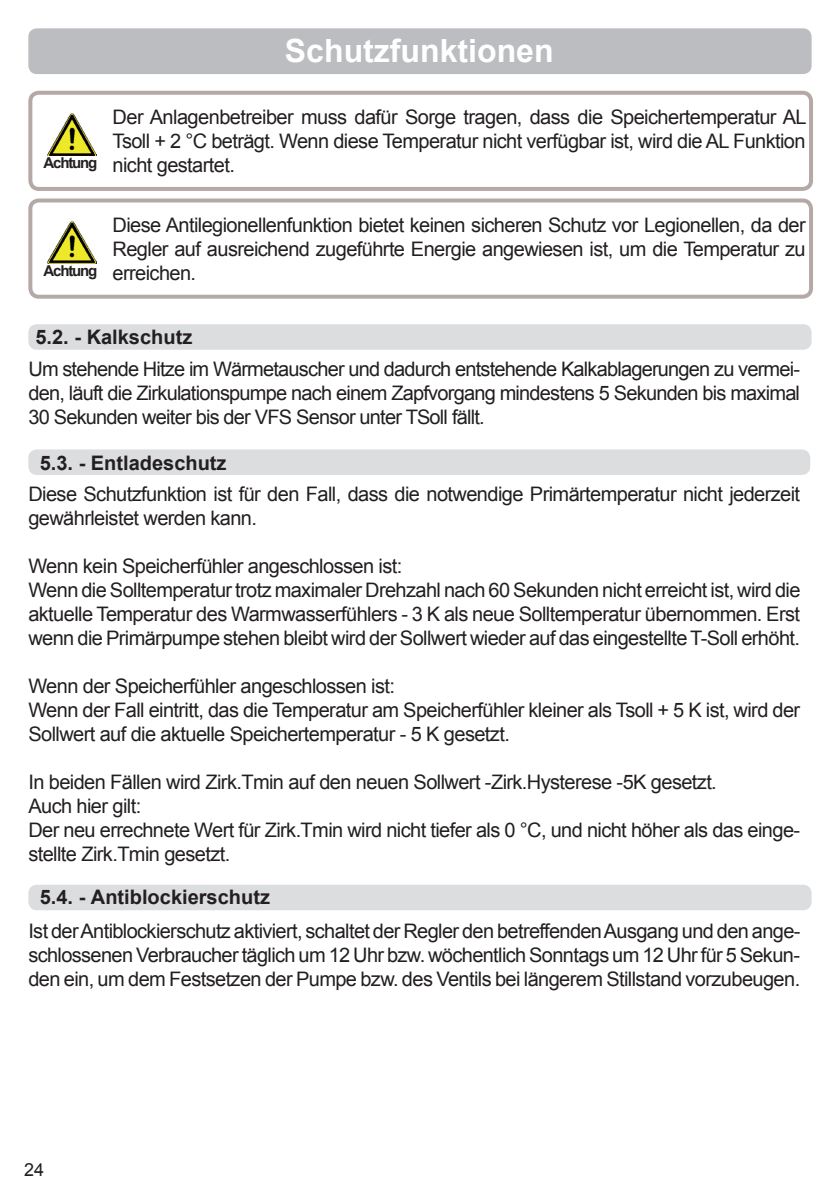
<style>
.page{position:relative;width:840px;height:1191px;background:#fff}
.page>*{position:absolute;margin:0;border:0;box-sizing:border-box;transform-origin:0 0}
.t1{font:700 32px "Arial";color:#fff}
.t2{font:20px/24px "Arial";letter-spacing:-.03em;color:#231f20;text-align:justify}
.t3{font:700 20px "Arial";color:#231f20}
.t4{font:18px "Arial";color:#231f20}
.t5{font:700 15px "Arial";letter-spacing:-.08em;color:#231f20}
</style>
<div class="page">
<img style="left:47px;top:221px;width:49px;height:42px">
<div style="left:28px;top:198px;width:784px;height:101px;border:4px solid #b5a9a5;border-radius:9px"></div>
<img style="left:47px;top:114px;width:49px;height:42px">
<div style="left:28px;top:91px;width:784px;height:100px;border:4px solid #b5a9a5;border-radius:9px"></div>
<div style="left:28px;top:324px;width:783px;height:26px;background:#dcdddf;border-radius:9px"></div>
<div style="left:28px;top:884px;width:783px;height:26px;background:#dcdddf;border-radius:9px"></div>
<div style="left:28px;top:28px;width:783px;height:46px;background:#bcbdc0;border-radius:9px"></div>
<div style="left:28px;top:449px;width:781px;height:26px;background:#dcdddf;border-radius:9px"></div>
<h1 class="t1" style="left:285px;top:30px;width:270px">Schutzfunktionen</h1>
<p class="t5" style="left:44px;top:153px;width:55px">Achtung</p>
<p class="t5" style="left:44px;top:260px;width:55px">Achtung</p>
<p class="t2" style="left:112px;top:105px;width:695px">Der Anlagenbetreiber muss dafür Sorge tragen, dass die Speichertemperatur AL Tsoll + 2 °C beträgt. Wenn diese Temperatur nicht verfügbar ist, wird die AL Funktion nicht gestartet.</p>
<p class="t2" style="left:112px;top:213px;width:694px">Diese Antilegionellenfunktion bietet keinen sicheren Schutz vor Legionellen, da der Regler auf ausreichend zugeführte Energie angewiesen ist, um die Temperatur zu erreichen.</p>
<p class="t3" style="left:35px;top:324px;width:158px">5.2. - Kalkschutz</p>
<p class="t2" style="left:28px;top:357px;width:772px">Um stehende Hitze im Wärmetauscher und dadurch entstehende Kalkablagerungen zu vermei&shy;den, läuft die Zirkulationspumpe nach einem Zapfvorgang mindestens 5 Sekunden bis maximal 30 Sekunden weiter bis der VFS Sensor unter TSoll fällt.</p>
<p class="t3" style="left:40px;top:449px;width:188px">5.3. - Entladeschutz</p>
<p class="t2" style="left:28px;top:482px;width:772px">Diese Schutzfunktion ist für den Fall, dass die notwendige Primärtemperatur nicht jederzeit gewährleistet werden kann.</p>
<p class="t2" style="left:28px;top:554px;width:773px;text-align:left">Wenn kein Speicherfühler angeschlossen ist:<br>Wenn die Solltemperatur trotz maximaler Drehzahl nach 60 Sekunden nicht erreicht ist, wird die aktuelle Temperatur des Warmwasserfühlers - 3 K als neue Solltemperatur übernommen. Erst wenn die Primärpumpe stehen bleibt wird der Sollwert wieder auf das eingestellte T-Soll erhöht.</p>
<p class="t2" style="left:28px;top:674px;width:772px;text-align:left">Wenn der Speicherfühler angeschlossen ist:<br>Wenn der Fall eintritt, das die Temperatur am Speicherfühler kleiner als Tsoll + 5 K ist, wird der<br>Sollwert auf die aktuelle Speichertemperatur - 5 K gesetzt.</p>
<p class="t2" style="left:28px;top:770px;width:772px;text-align:left">In beiden Fällen wird Zirk.Tmin auf den neuen Sollwert -Zirk.Hysterese -5K gesetzt.<br>Auch hier gilt:<br>Der neu errechnete Wert für Zirk.Tmin wird nicht tiefer als 0 °C, und nicht höher als das einge&shy;stellte Zirk.Tmin gesetzt.</p>
<p class="t3" style="left:40px;top:883px;width:232px">5.4. - Antiblockierschutz</p>
<p class="t2" style="left:28px;top:919px;width:773px">Ist der Antiblockierschutz aktiviert, schaltet der Regler den betreffenden Ausgang und den ange&shy;schlossenen Verbraucher täglich um 12 Uhr bzw. wöchentlich Sonntags um 12 Uhr für 5 Sekun&shy;den ein, um dem Festsetzen der Pumpe bzw. des Ventils bei längerem Stillstand vorzubeugen.</p>
<p class="t4" style="left:24px;top:1157px;width:22px">24</p>
</div>
